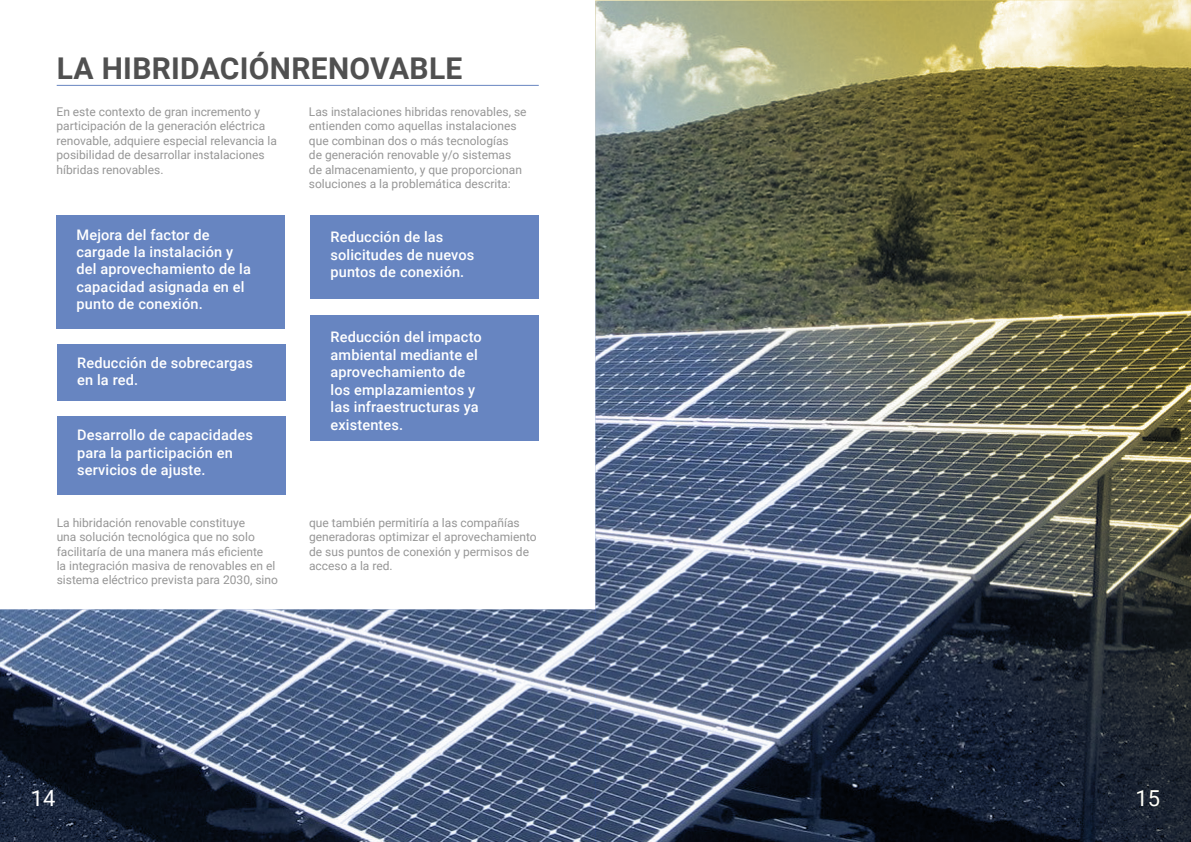
<style>
.page{position:relative;width:1191px;height:842px;background:#fff}
.page>*{position:absolute;margin:0;border:0;box-sizing:border-box;transform-origin:0 0}
.Title_Chapter_2nd_Pa{font:700 30px "Roboto";letter-spacing:.01em;color:#505050}
.t1{font:22px "Roboto";color:#fff}
.Number_Chapter_Insig{font:500 14.5px/17.4px "Roboto";letter-spacing:.01em;color:#fff}
.parrafo{font:12px/14.4px "Roboto";color:#969696}
</style>
<div class="page">
<svg style="left:0;top:609px;width:595px;height:233px;background:#4d5e7b"></svg>
<div style="left:57px;top:215px;width:228px;height:114px;background:#6785c1"></div>
<div style="left:310px;top:215px;width:229px;height:84px;background:#6785c1"></div>
<div style="left:57px;top:344px;width:229px;height:56px;background:#6785c1"></div>
<div style="left:310px;top:315px;width:229px;height:126px;background:#6785c1"></div>
<div style="left:57px;top:416px;width:229px;height:78px;background:#6785c1"></div>
<hr style="left:57px;top:85px;width:482px;height:1px;background:#6785c1">
<img style="left:595px;top:0;width:596px;height:842px">
<p class="Title_Chapter_2nd_Pa" style="left:57px;top:48px;width:407px">LA HIBRIDACIÓNRENOVABLE</p>
<p class="parrafo" style="left:57px;top:104px;width:222px">En este contexto de gran incremento y participación de la generación eléctrica renovable, adquiere especial relevancia la posibilidad de desarrollar instalaciones híbridas renovables.</p>
<p class="parrafo" style="left:309px;top:104px;width:219px">Las instalaciones hibridas renovables, se entienden como aquellas instalaciones que combinan dos o más tecnologías<br>de generación renovable y/o sistemas de almacenamiento, y que proporcionan soluciones a la problemática descrita:</p>
<p class="Number_Chapter_Insig" style="left:77px;top:225px;width:176px">Mejora del factor de cargade la instalación y del aprovechamiento de la capacidad asignada en el punto de conexión.</p>
<p class="Number_Chapter_Insig" style="left:330px;top:228px;width:145px">Reducción de las solicitudes de nuevos puntos de conexión.</p>
<p class="Number_Chapter_Insig" style="left:330px;top:328px;width:153px">Reducción del impacto ambiental mediante el aprovechamiento de los emplazamientos y las infraestructuras ya existentes.</p>
<p class="Number_Chapter_Insig" style="left:77px;top:353px;width:177px">Reducción de sobrecargas en la red.</p>
<p class="Number_Chapter_Insig" style="left:77px;top:426px;width:177px">Desarrollo de capacidades para la participación en servicios de ajuste.</p>
<p class="parrafo" style="left:57px;top:515px;width:223px">La hibridación renovable constituye<br>una solución tecnológica que no solo facilitaría de una manera más eficiente<br>la integración masiva de renovables en el sistema eléctrico prevista para 2030, sino</p>
<p class="parrafo" style="left:309px;top:515px;width:229px">que también permitiría a las compañías generadoras optimizar el aprovechamiento de sus puntos de conexión y permisos de acceso a la red.</p>
<p class="t1" style="left:31px;top:783px;width:26px">14</p>
<p class="t1" style="left:1135px;top:783px;width:26px">15</p>
</div>
